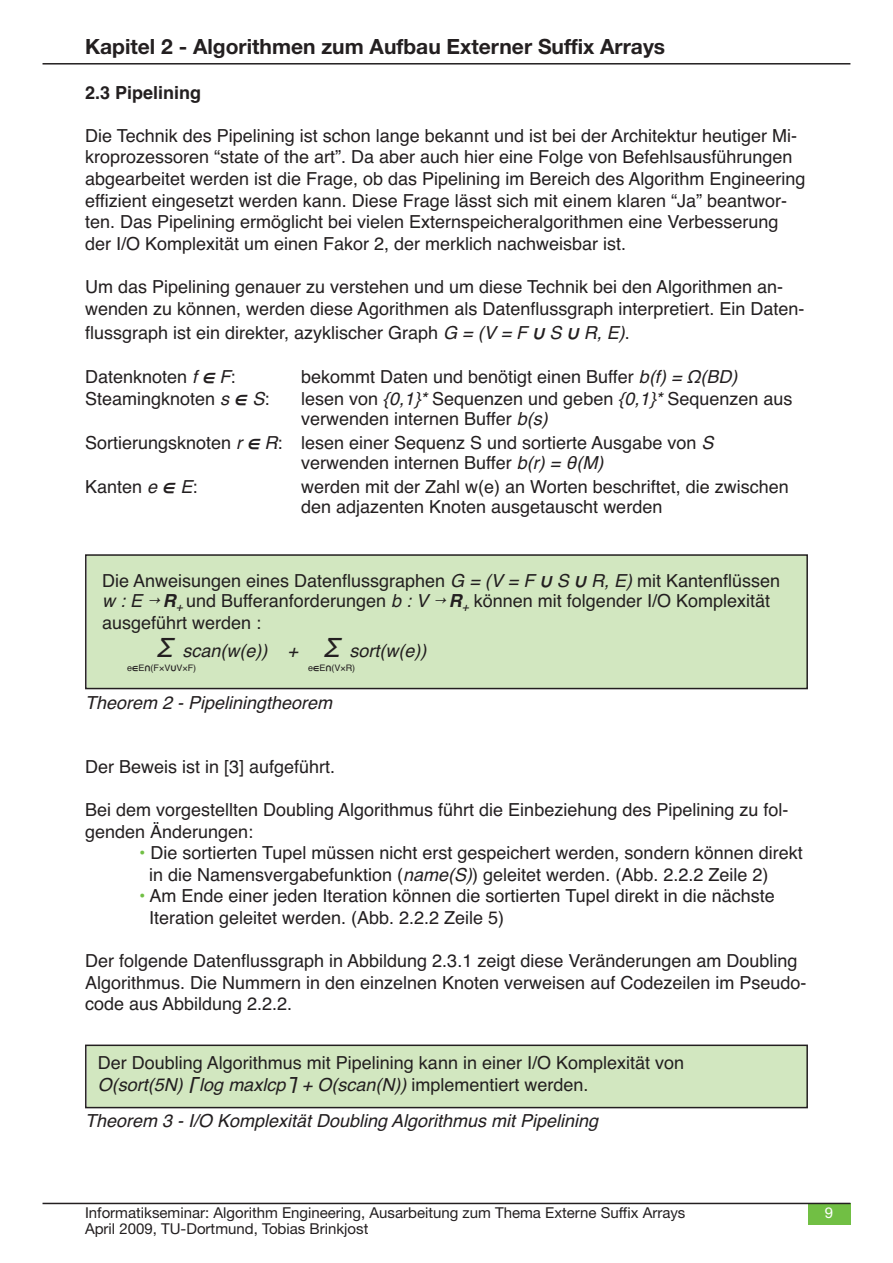
<style>
.page{position:relative;width:893px;height:1263px;background:#fff}
.page>*{position:absolute;margin:0;border:0;box-sizing:border-box;transform-origin:0 0}
.t1{font:700 21px "Helvetica Neue";color:#231f20}
.t2{font:18px/21.6px "Helvetica";color:#231f20}
.t3{font:italic 18px "Helvetica";color:#231f20}
.t4{font:700 18px "Helvetica";color:#231f20}
.t5{font:15px "Helvetica Neue";color:#231f20}
.t6{font:15px "Helvetica Neue";color:#fff}
.t7{font:9px "Helvetica";color:#231f20}
.s1{font-style:italic}
.s2{font-family:"Hira Kaku Pro W6";font-style:italic}
.s3{font-family:"Letter Gothic Std";font-weight:700;font-style:italic}
.s4{font-weight:700;font-style:italic}
.s5{font-size:27px}
.s6{font-family:"Hira Kaku Pro W6"}
.s7{color:#71bf44}
.s8{font-family:"Hira Kaku Pro W6";font-style:italic;font-size:16.5px}
</style>
<div class="page">
<div style="left:808px;top:1203px;width:42px;height:22px;background:#71bf44"></div>
<hr style="left:43px;top:1203px;width:807px;height:1px;background:#231f20">
<hr style="left:43px;top:63px;width:807px;height:2px;background:#231f20">
<div style="left:87px;top:556px;width:719px;height:132px;background:#d2e7c0"></div>
<div style="left:85px;top:554px;width:723px;height:135px;border:2px solid #231f20"></div>
<div style="left:87px;top:1046px;width:719px;height:61px;background:#d2e7c0"></div>
<div style="left:85px;top:1044px;width:723px;height:64px;border:2px solid #231f20"></div>
<p class="t1" style="left:85px;top:34px;width:582px">Kapitel 2 - Algorithmen zum Aufbau Externer Suffix Arrays</p>
<p class="t4" style="left:85px;top:82px;width:118px">2.3 Pipelining</p>
<p class="t2" style="left:85px;top:125px;width:722px">Die Technik des Pipelining ist schon lange bekannt und ist bei der Architektur heutiger Mi&shy;kroprozessoren “state of the art”. Da aber auch hier eine Folge von Befehlsausführungen abgearbeitet werden ist die Frage, ob das Pipelining im Bereich des Algorithm Engineering effizient eingesetzt werden kann. Diese Frage lässt sich mit einem klaren “Ja” beantwor&shy;ten. Das Pipelining ermöglicht bei vielen Externspeicheralgorithmen eine Verbesserung der I/O Komplexität um einen Fakor 2, der merklich nachweisbar ist.</p>
<p class="t2" style="left:85px;top:276px;width:721px">Um das Pipelining genauer zu verstehen und um diese Technik bei den Algorithmen an&shy;wenden zu können, werden diese Agorithmen als Datenflussgraph interpretiert. Ein Daten-</p>
<p class="t2" style="left:85px;top:321px;width:546px">flussgraph ist ein direkter, azyklischer Graph <span class="s1">G = (V = F</span> <span class="s2">∪</span><span class="s1">S</span> <span class="s2">∪</span><span class="s1">R, E)</span>.</p>
<p class="t2" style="left:85px;top:366px;width:152px">Datenknoten <span class="s1">f</span> <span class="s2">∈</span><span class="s1">F</span>:</p>
<p class="t2" style="left:301px;top:366px;width:438px">bekommt Daten und benötigt einen Buffer <span class="s1">b(f) = Ω(BD)</span></p>
<p class="t2" style="left:85px;top:388px;width:186px">Steamingknoten <span class="s1">s</span> <span class="s2">∈</span><span class="s1">S</span>:</p>
<p class="t2" style="left:301px;top:389px;width:493px;line-height:20.1px">lesen von <span class="s1">{0,1}*</span> Sequenzen und geben <span class="s1">{0,1}*</span> Sequenzen aus verwenden internen Buffer <span class="s1">b(s)</span></p>
<p class="t2" style="left:301px;top:433px;width:414px;line-height:20.1px;text-indent:-216px">Sortierungsknoten <span class="s1">r</span> <span class="s2">∈</span><span class="s1">R</span>: lesen einer Sequenz S und sortierte Ausgabe von <span class="s1">S </span>verwenden internen Buffer <span class="s1">b(r) = θ(M)</span></p>
<p class="t2" style="left:85px;top:476px;width:114px">Kanten <span class="s1">e</span> <span class="s2">∈</span><span class="s1">E</span>:</p>
<p class="t2" style="left:301px;top:477px;width:489px;line-height:20.1px">werden mit der Zahl w(e) an Worten beschriftet, die zwischen den adjazenten Knoten ausgetauscht werden</p>
<p class="t2" style="left:102px;top:570px;width:680px;line-height:21px">Die Anweisungen eines Datenflussgraphen <span class="s1">G = (V = F</span> <span class="s2">∪</span><span class="s1">S</span> <span class="s2">∪</span><span class="s1">R, E)</span> mit Kantenflüssen <span class="s1">w : E</span> <span class="s3">→</span> <span class="s4">R</span><sub>+</sub> und Bufferanforderungen <span class="s1">b : V</span> <span class="s3">→</span> <span class="s4">R</span><sub>+</sub> können mit folgender I/O Komplexität ausgeführt werden :</p>
<p class="t3" style="left:156px;top:641px;width:272px"><span class="s5">Σ</span> scan(w(e)) + <span class="s5">Σ</span> sort(w(e))</p>
<p class="t7" style="left:127px;top:662px;width:71px">e<span class="s6">∈</span>E<span class="s6">∩</span>(F×V<span class="s6">∪</span>V×F)</p>
<p class="t7" style="left:308px;top:662px;width:49px">e<span class="s6">∈</span>E<span class="s6">∩</span>(V×R)</p>
<p class="t3" style="left:85px;top:692px;width:249px">Theorem 2 - Pipeliningtheorem</p>
<p class="t2" style="left:85px;top:756px;width:252px">Der Beweis ist in [3] aufgeführt.</p>
<p class="t2" style="left:85px;top:799px;width:705px">Bei dem vorgestellten Doubling Algorithmus führt die Einbeziehung des Pipelining zu fol&shy;genden Änderungen:</p>
<p class="t2" style="left:149px;top:842px;width:655px;text-indent:-10px"><span class="s7">•</span> Die sortierten Tupel müssen nicht erst gespeichert werden, sondern können direkt in die Namensvergabefunktion (<span class="s1">name(S)</span>) geleitet werden. (Abb. 2.2.2 Zeile 2)</p>
<p class="t2" style="left:149px;top:885px;width:627px;text-indent:-10px"><span class="s7">•</span> Am Ende einer jeden Iteration können die sortierten Tupel direkt in die nächste<br>Iteration geleitet werden. (Abb. 2.2.2 Zeile 5)</p>
<p class="t2" style="left:85px;top:950px;width:723px">Der folgende Datenflussgraph in Abbildung 2.3.1 zeigt diese Veränderungen am Doubling<br>Algorithmus. Die Nummern in den einzelnen Knoten verweisen auf Codezeilen im Pseudo&shy;code aus Abbildung 2.2.2.</p>
<p class="t2" style="left:98px;top:1051px;width:588px;line-height:22.6px">Der Doubling Algorithmus mit Pipelining kann in einer I/O Komplexität von<br><span class="s1">O(sort(5N)</span><span class="s8">⎡</span><span class="s1">log maxlcp</span><span class="s8">⎤</span><span class="s1">+ O(scan(N))</span> implementiert werden.</p>
<p class="t3" style="left:85px;top:1110px;width:515px">Theorem 3 - I/O Komplexität Doubling Algorithmus mit Pipelining</p>
<p class="t5" style="left:85px;top:1203px;width:602px">Informatikseminar: Algorithm Engineering, Ausarbeitung zum Thema Externe Suffix Arrays</p>
<p class="t6" style="left:825px;top:1203px;width:10px">9</p>
<p class="t5" style="left:85px;top:1220px;width:285px">April 2009, TU-Dortmund, Tobias Brinkjost</p>
</div>
